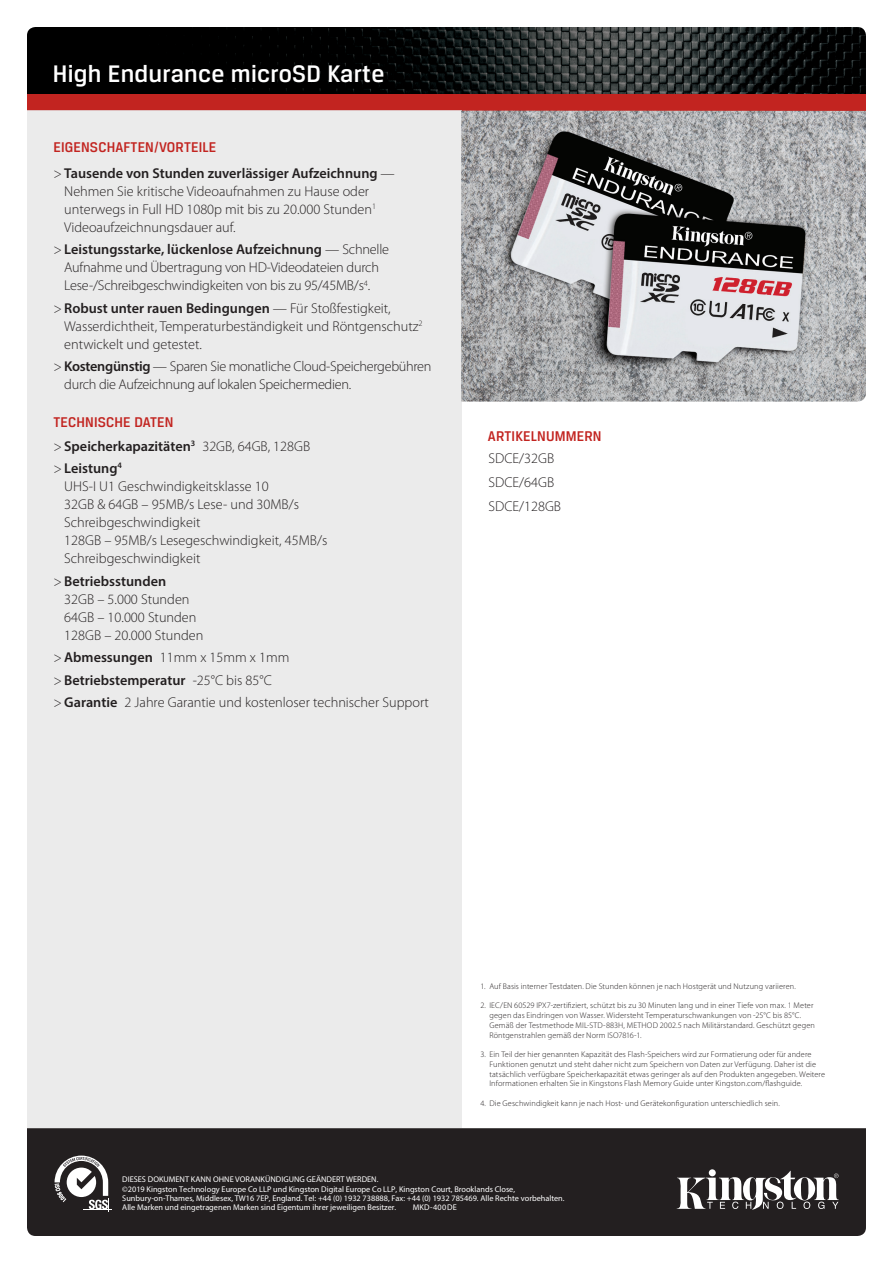
<style>
.page{position:relative;width:893px;height:1263px;background:#fff}
.page>*{position:absolute;margin:0;border:0;box-sizing:border-box;transform-origin:0 0}
.t1{font:500 25.5px "Breuer Text";letter-spacing:.01em;color:#fff}
.t2{font:500 15px "Breuer Text";letter-spacing:.01em;color:#c22420}
.t3{font:300 14.25px/18px "Myriad Pro";color:#231f20}
.t4{font:300 14.25px/18px "Myriad Pro";letter-spacing:-.02em;color:#231f20}
.t5{font:600 14.25px/22.5px "Myriad Pro";color:#231f20}
.t6{font:300 8.25px/9.8px "Myriad Pro";letter-spacing:.015em;color:#231f20}
.t7{font:8.25px/9px "Myriad Pro";color:#fff}
.t8{font:8.25px "Myriad Pro";letter-spacing:.03em;color:#fff}
.s1{font-stretch:condensed}
.s2{font-weight:600}
.s3{font-weight:300;font-stretch:condensed}
.s4{font-weight:300}
</style>
<div class="page">
<div style="left:27px;top:1128px;width:839px;height:108px;background:#231f20"></div>
<svg style="left:677px;top:1171px;width:162px;height:39px"></svg>
<svg style="left:55px;top:1155px;width:57px;height:56px"></svg>
<img style="left:27px;top:27px;width:839px;height:67px">
<div style="left:27px;top:94px;width:839px;height:17px;background:#c22420"></div>
<div style="left:27px;top:111px;width:434px;height:1017px;background:#e6e6e7"></div>
<img style="left:461px;top:111px;width:405px;height:291px">
<h1 class="t1" style="left:53px;top:60px;width:333px">High Endurance microSD Karte</h1>
<p class="t2" style="left:53px;top:139px;width:164px">EIGENSCHAFTEN/VORTEILE</p>
<p class="t3" style="left:64px;top:164px;width:332px;text-indent:-11px"><span class="s1">&gt;</span> <span class="s2">Tausende von Stunden zuverlässiger Aufzeichnung</span> — Nehmen Sie kritische Videoaufnahmen zu Hause oder unterwegs in Full HD 1080p mit bis zu 20.000 Stunden<sup>1<br></sup>Videoaufzeichnungsdauer auf.</p>
<p class="t3" style="left:53px;top:240px;width:337px;text-align:center"><span class="s1">&gt;</span> <span class="s2">Leistungsstarke, lückenlose Aufzeichnung</span> — Schnelle<br>Aufnahme und Übertragung von HD-Videodateien durch<br>Lese-/Schreibgeschwindigkeiten von bis zu 95/45MB/s<sup>4</sup>.</p>
<p class="t3" style="left:64px;top:299px;width:360px;text-indent:-11px"><span class="s1">&gt;</span> <span class="s2">Robust unter rauen Bedingungen</span> — Für Stoßfestigkeit,<br>Wasserdichtheit, Temperaturbeständigkeit und Röntgenschutz<sup>2 </sup>entwickelt und getestet.</p>
<p class="t4" style="left:64px;top:357px;width:369px;text-indent:-11px"><span class="s1">&gt;</span> <span class="s2">Kostengünstig</span> — Sparen Sie monatliche Cloud-Speichergebühren durch die Aufzeichnung auf lokalen Speichermedien.</p>
<p class="t2" style="left:53px;top:414px;width:122px">TECHNISCHE DATEN</p>
<p class="t5" style="left:53px;top:434px;width:258px"><span class="s3">&gt;</span> Speicherkapazitäten<sup>3</sup> <span class="s4">32GB, 64GB, 128GB </span><span class="s3">&gt;</span> Leistung<sup>4</sup></p>
<p class="t3" style="left:64px;top:477px;width:265px">UHS-I U1 Geschwindigkeitsklasse 10<br>32GB &amp; 64GB – 95MB/s Lese- und 30MB/s Schreibgeschwindigkeit<br>128GB – 95MB/s Lesegeschwindigkeit, 45MB/s Schreibgeschwindigkeit</p>
<p class="t3" style="left:64px;top:572px;width:141px;text-indent:-11px"><span class="s1">&gt;</span> <span class="s2">Betriebsstunden<br></span>32GB – 5.000 Stunden<br>64GB – 10.000 Stunden<br>128GB – 20.000 Stunden</p>
<p class="t3" style="left:53px;top:646px;width:377px;line-height:22.5px"><span class="s1">&gt;</span> <span class="s2">Abmessungen</span> 11mm x 15mm x 1mm<br><span class="s1">&gt;</span> <span class="s2">Betriebstemperatur</span> -25°C bis 85°C<br><span class="s1">&gt;</span> <span class="s2">Garantie</span> 2 Jahre Garantie und kostenloser technischer Support</p>
<p class="t2" style="left:488px;top:428px;width:115px">ARTIKELNUMMERN</p>
<p class="t3" style="left:489px;top:446px;width:74px;line-height:24px">SDCE/32GB<br>SDCE/64GB<br>SDCE/128GB</p>
<p class="t6" style="left:480px;top:981px;width:317px">1. Auf Basis interner Testdaten. Die Stunden können je nach Hostgerät und Nutzung variieren.</p>
<p class="t6" style="left:489px;top:1000px;width:327px;text-indent:-9px">2. IEC/EN 60529 IPX7-zertifiziert, schützt bis zu 30 Minuten lang und in einer Tiefe von max. 1 Meter gegen das Eindringen von Wasser. Widersteht Temperaturschwankungen von -25°C bis 85°C.<br>Gemäß der Testmethode MIL-STD-883H, METHOD 2002.5 nach Militärstandard. Geschützt gegen Röntgenstrahlen gemäß der Norm ISO7816-1.</p>
<p class="t6" style="left:489px;top:1049px;width:337px;text-indent:-9px">3. Ein Teil der hier genannten Kapazität des Flash-Speichers wird zur Formatierung oder für andere Funktionen genutzt und steht daher nicht zum Speichern von Daten zur Verfügung. Daher ist die tatsächlich verfügbare Speicherkapazität etwas geringer als auf den Produkten angegeben. Weitere Informationen erhalten Sie in Kingstons Flash Memory Guide unter Kingston.com/flashguide.</p>
<p class="t6" style="left:480px;top:1098px;width:301px">4. Die Geschwindigkeit kann je nach Host- und Gerätekonfiguration unterschiedlich sein.</p>
<p class="t7" style="left:122px;top:1175px;width:444px">DIESES DOKUMENT KANN OHNE VORANKÜNDIGUNG GEÄNDERT WERDEN.<br>©2019 Kingston Technology Europe Co LLP und Kingston Digital Europe Co LLP, Kingston Court, Brooklands Close, Sunbury-on-Thames, Middlesex, TW16 7EP, England. Tel: +44 (0) 1932 738888, Fax: +44 (0) 1932 785469. Alle Rechte vorbehalten.<br>Alle Marken und eingetragenen Marken sind Eigentum ihrer jeweiligen Besitzer.</p>
<p class="t8" style="left:413px;top:1202px;width:46px">MKD-400DE</p>
</div>
